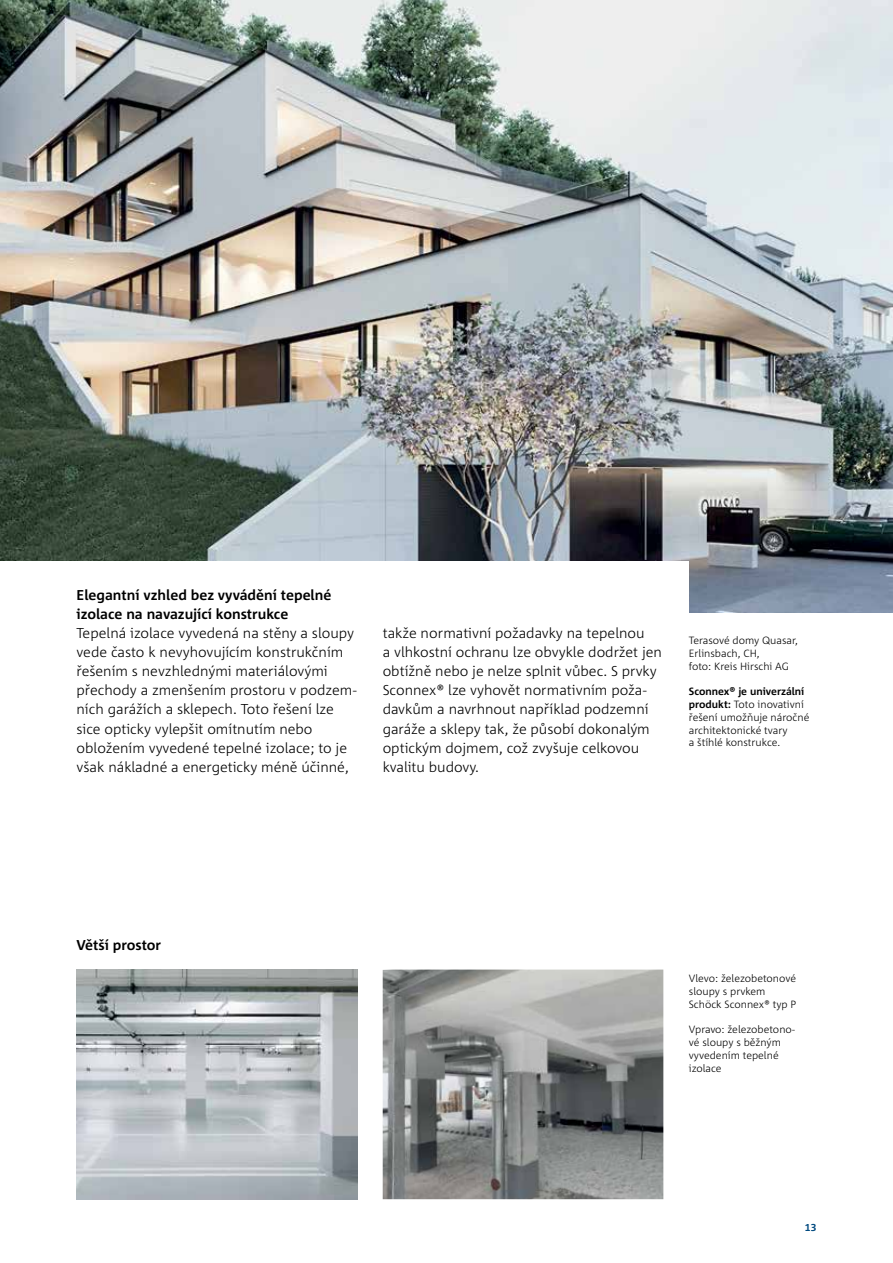
<style>
.page{position:relative;width:893px;height:1263px;background:#fff}
.page>*{position:absolute;margin:0;border:0;box-sizing:border-box;transform-origin:0 0}
.t1{font:300 14.25px/19.2px "Corpid Schoeck";color:#000}
.t2{font:700 14.25px/19.2px "Corpid Schoeck";color:#000}
.t3{font:300 10.5px/12.8px "Corpid Schoeck";color:#000}
.t4{font:700 10.5px "Corpid Schoeck";color:#004a80}
.s1{font-weight:700}
</style>
<div class="page">
<img style="left:0;top:0;width:893px;height:612px">
<div style="left:0;top:561px;width:689px;height:197px;background:#fff"></div>
<img style="left:77px;top:969px;width:280px;height:230px">
<img style="left:383px;top:969px;width:280px;height:230px">
<p class="t2" style="left:77px;top:585px;width:256px">Elegantní vzhled bez vyvádění tepelné izolace na navazující konstrukce</p>
<p class="t1" style="left:77px;top:623px;width:282px">Tepelná izolace vyvedená na stěny a sloupy vede často k nevyhovujícím konstrukčním řešením s nevzhlednými materiálovými přechody a zmenšením prostoru v podzem&shy;ních garážích a sklepech. Toto řešení lze sice opticky vylepšit omítnutím nebo obložením vyvedené tepelné izolace; to je však nákladné a energeticky méně účinné,</p>
<p class="t1" style="left:383px;top:623px;width:281px">takže normativní požadavky na tepelnou<br>a vlhkostní ochranu lze obvykle dodržet jen obtížně nebo je nelze splnit vůbec. S prvky Sconnex® lze vyhovět normativním poža&shy;davkům a navrhnout například podzemní garáže a sklepy tak, že působí dokonalým optickým dojmem, což zvyšuje celkovou kvalitu budovy.</p>
<p class="t3" style="left:689px;top:634px;width:111px">Terasové domy Quasar,<br>Erlinsbach, CH,<br>foto: Kreis Hirschi AG</p>
<p class="t3" style="left:689px;top:685px;width:122px"><span class="s1">Sconnex® je univerzální produkt:</span> Toto inovativní řešení umožňuje náročné architektonické tvary<br>a štíhlé konstrukce.</p>
<p class="t2" style="left:77px;top:936px;width:86px">Větší prostor</p>
<p class="t3" style="left:689px;top:972px;width:109px">Vlevo: železobetonové sloupy s prvkem<br>Schöck Sconnex® typ P</p>
<p class="t3" style="left:689px;top:1023px;width:108px">Vpravo: železobetono&shy;vé sloupy s běžným vyvedením tepelné izolace</p>
<p class="t4" style="left:805px;top:1221px;width:13px">13</p>
</div>
